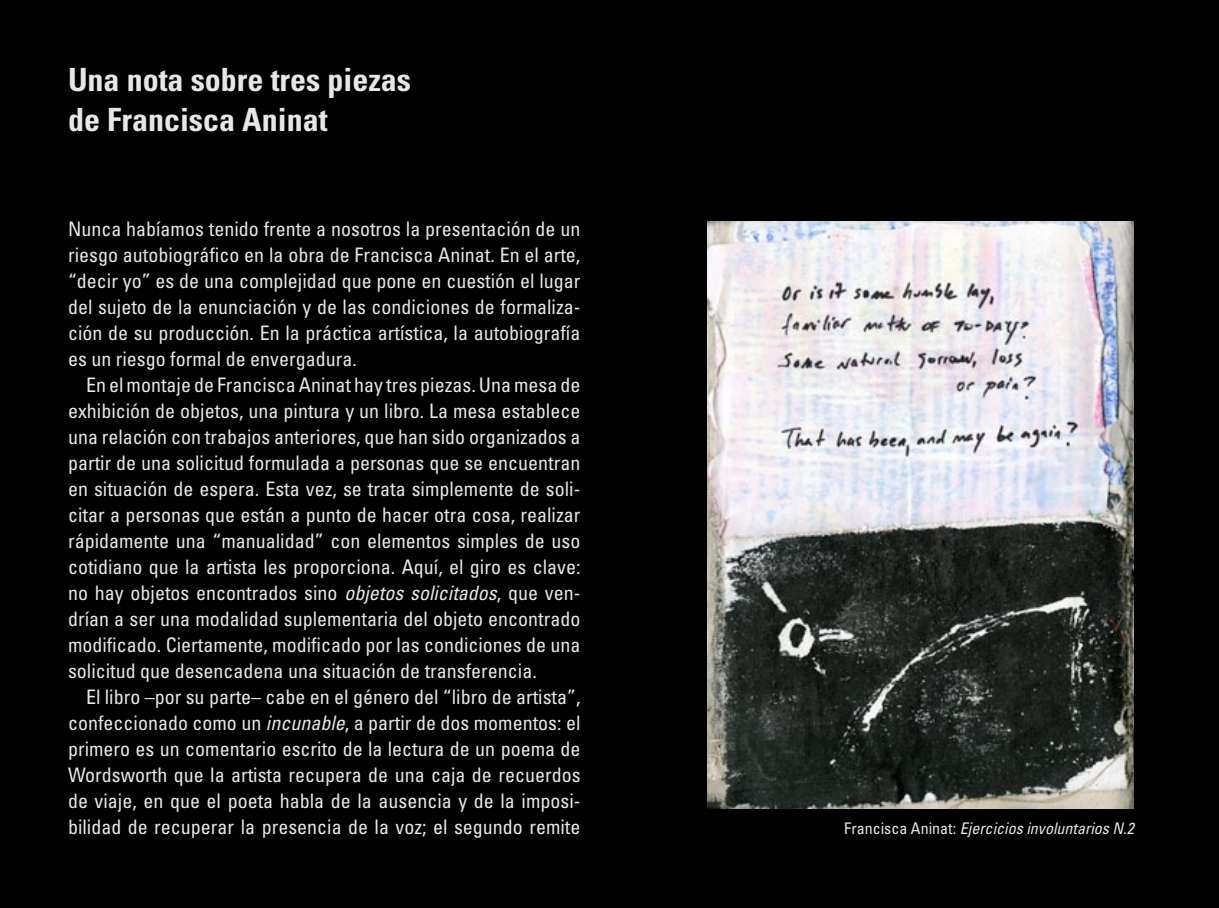
<style>
.page{position:relative;width:1219px;height:908px;background:#fff}
.page>*{position:absolute;margin:0;border:0;box-sizing:border-box;transform-origin:0 0}
.t1{font:700 condensed 32px/40px "Univers LT Std";color:#e6e7e8}
.t2{font:condensed 20px/26px "Univers LT Std";color:#e6e7e8;text-align:justify}
.t3{font:italic condensed 16px "Univers LT Std";color:#e6e7e8}
.s1{font-style:italic}
.s2{font-style:normal}
</style>
<div class="page">
<div style="left:0;top:0;width:1219px;height:907px;background:#000"></div>
<img style="left:708px;top:221px;width:426px;height:587px">
<h1 class="t1" style="left:68px;top:60px;width:345px">Una nota sobre tres piezas de Francisca Aninat</h1>
<p class="t2" style="left:68px;top:215px;width:514px">Nunca habíamos tenido frente a nosotros la presentación de un riesgo autobiográfico en la obra de Francisca Aninat. En el arte, “decir yo” es de una complejidad que pone en cuestión el lugar del sujeto de la enunciación y de las condiciones de formaliza&shy;ción de su producción. En la práctica artística, la autobiografía es un riesgo formal de envergadura.</p>
<p class="t2" style="left:68px;top:371px;width:514px;text-indent:18px">En el montaje de Francisca Aninat hay tres piezas. Una mesa de exhibición de objetos, una pintura y un libro. La mesa establece una relación con trabajos anteriores, que han sido organizados a partir de una solicitud formulada a personas que se encuentran en situación de espera. Esta vez, se trata simplemente de soli&shy;citar a personas que están a punto de hacer otra cosa, realizar rápidamente una “manualidad” con elementos simples de uso cotidiano que la artista les proporciona. Aquí, el giro es clave: no hay objetos encontrados sino <span class="s1">objetos solicitados</span>, que ven&shy;drían a ser una modalidad suplementaria del objeto encontrado modificado. Ciertamente, modificado por las condiciones de una solicitud que desencadena una situación de transferencia.</p>
<p class="t2" style="left:68px;top:683px;width:514px;text-indent:18px">El libro –por su parte– cabe en el género del “libro de artista”, confeccionado como un <span class="s1">incunable</span>, a partir de dos momentos: el primero es un comentario escrito de la lectura de un poema de Wordsworth que la artista recupera de una caja de recuerdos de viaje, en que el poeta habla de la ausencia y de la imposi&shy;bilidad de recuperar la presencia de la voz; el segundo remite</p>
<p class="t3" style="left:844px;top:818px;width:291px"><span class="s2">Francisca Aninat:</span> Ejercicios involuntarios N.2</p>
</div>
